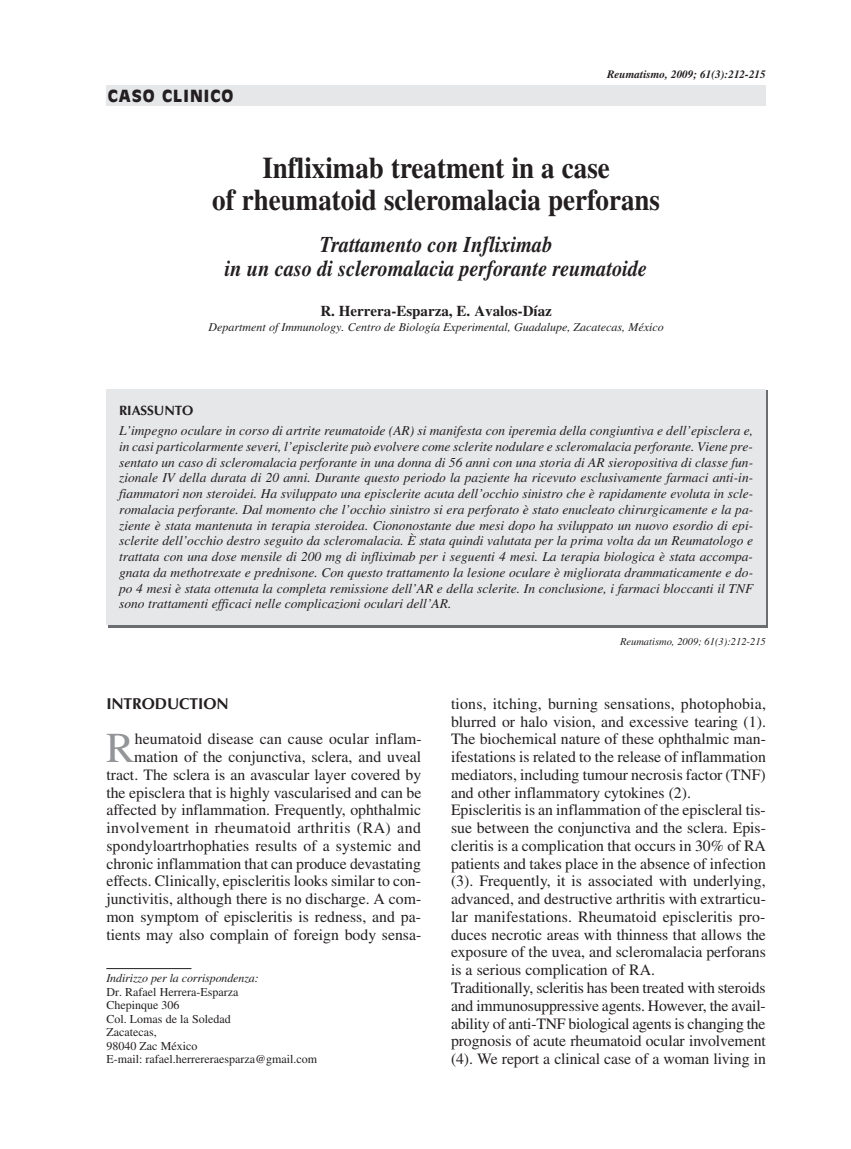
<style>
.page{position:relative;width:851px;height:1149px;background:#fff}
.page>*{position:absolute;margin:0;border:0;box-sizing:border-box;transform-origin:0 0}
.t1{font:42.45px "Times";color:#939598}
.t2{font:700 30px/31.5px "Times";color:#231f20;text-align:center;scale:.9 1}
.t3{font:italic 700 22.5px/24px "Times";color:#231f20;text-align:center;scale:.9 1}
.t4{font:900 16.5px "Antique Olive";letter-spacing:.06em;color:#231f20}
.t5{font:15.75px/17.7px "Times";color:#231f20;text-align:right}
.t6{font:700 15.75px "Optima";letter-spacing:-.005em;color:#231f20}
.t7{font:700 15px "Times";color:#231f20}
.t8{font:italic 13.5px/15.8px "Times";color:#231f20;text-align:justify}
.t9{font:700 13.5px "Optima";letter-spacing:-.005em;color:#231f20}
.t10{font:12px/13.5px "Times";color:#231f20}
.t11{font:italic 12px "Times";color:#231f20}
.t12{font:italic 700 11.25px "Times";color:#231f20}
.t13{font:italic 10.5px "Times";color:#231f20}
</style>
<div class="page">
<div style="left:106px;top:85px;width:659px;height:20px;background:#e6e7e9"></div>
<hr style="left:106px;top:968px;width:85px;height:1px;background:#231f20">
<div style="left:106px;top:389px;width:659px;height:236px;background:#e6e7e9"></div>
<p class="t4" style="left:108px;top:89px;width:127px">CASO CLINICO</p>
<p class="t12" style="left:607px;top:70px;width:160px">Reumatismo, 2009; 61(3):212-215</p>
<h2 class="t2" style="left:212px;top:155px;width:499px">Infliximab treatment in a case<br>of rheumatoid scleromalacia perforans</h2>
<h3 class="t3" style="left:225px;top:234px;width:470px">Trattamento con Infliximab<br>in un caso di scleromalacia perforante reumatoide</h3>
<p class="t7" style="left:320px;top:305px;width:233px">R. Herrera-Esparza, E. Avalos-Díaz</p>
<p class="t11" style="left:208px;top:322px;width:456px">Department of Immunology. Centro de Biología Experimental, Guadalupe, Zacatecas, México</p>
<p class="t9" style="left:119px;top:404px;width:76px">RIASSUNTO</p>
<p class="t8" style="left:119px;top:423px;width:635px">L’impegno oculare in corso di artrite reumatoide (AR) si manifesta con iperemia della congiuntiva e dell’episclera e, in casi particolarmente severi, l’episclerite può evolvere come sclerite nodulare e scleromalacia perforante. Viene pre&shy;sentato un caso di scleromalacia perforante in una donna di 56 anni con una storia di AR sieropositiva di classe fun&shy;zionale IV della durata di 20 anni. Durante questo periodo la paziente ha ricevuto esclusivamente farmaci anti-in&shy;fiammatori non steroidei. Ha sviluppato una episclerite acuta dell’occhio sinistro che è rapidamente evoluta in scle&shy;romalacia perforante. Dal momento che l’occhio sinistro si era perforato è stato enucleato chirurgicamente e la pa&shy;ziente è stata mantenuta in terapia steroidea. Ciononostante due mesi dopo ha sviluppato un nuovo esordio di epi&shy;sclerite dell’occhio destro seguito da scleromalacia. È stata quindi valutata per la prima volta da un Reumatologo e trattata con una dose mensile di 200 mg di infliximab per i seguenti 4 mesi. La terapia biologica è stata accompa&shy;gnata da methotrexate e prednisone. Con questo trattamento la lesione oculare è migliorata drammaticamente e do&shy;po 4 mesi è stata ottenuta la completa remissione dell’AR e della sclerite. In conclusione, i farmaci bloccanti il TNF sono trattamenti efficaci nelle complicazioni oculari dell’AR.</p>
<p class="t6" style="left:106px;top:696px;width:124px">INTRODUCTION</p>
<h1 class="t1" style="left:106px;top:732px;width:30px">R</h1>
<p class="t5" style="left:106px;top:731px;width:317px">heumatoid disease can cause ocular inflam&shy;mation of the conjunctiva, sclera, and uveal tract. The sclera is an avascular layer covered by the episclera that is highly vascularised and can be affected by inflammation. Frequently, ophthalmic involvement in rheumatoid arthritis (RA) and spondyloartrhophaties results of a systemic and chronic inflammation that can produce devastating effects. Clinically, episcleritis looks similar to con&shy;junctivitis, although there is no discharge. A com&shy;mon symptom of episcleritis is redness, and pa&shy;tients may also complain of foreign body sensa-</p>
<p class="t11" style="left:106px;top:973px;width:154px">Indirizzo per la corrispondenza:</p>
<p class="t10" style="left:106px;top:985px;width:212px">Dr. Rafael Herrera-Esparza<br>Chepinque 306<br>Col. Lomas de la Soledad<br>Zacatecas,<br>98040 Zac México<br>E-mail: rafael.herrereraesparza@gmail.com</p>
<p class="t13" style="left:620px;top:637px;width:147px">Reumatismo, 2009; 61(3):212-215</p>
<p class="t5" style="left:451px;top:696px;width:316px;text-align:left">tions, itching, burning sensations, photophobia, blurred or halo vision, and excessive tearing (1).<br>The biochemical nature of these ophthalmic man&shy;ifestations is related to the release of inflammation mediators, including tumour necrosis factor (TNF) and other inflammatory cytokines (2).<br>Episcleritis is an inflammation of the episcleral tis&shy;sue between the conjunctiva and the sclera. Epis&shy;cleritis is a complication that occurs in 30% of RA patients and takes place in the absence of infection (3). Frequently, it is associated with underlying, advanced, and destructive arthritis with extrarticu&shy;lar manifestations. Rheumatoid episcleritis pro&shy;duces necrotic areas with thinness that allows the exposure of the uvea, and scleromalacia perforans is a serious complication of RA.<br>Traditionally, scleritis has been treated with steroids and immunosuppressive agents. However, the avail&shy;ability of anti-TNF biological agents is changing the prognosis of acute rheumatoid ocular involvement (4). We report a clinical case of a woman living in</p>
</div>
